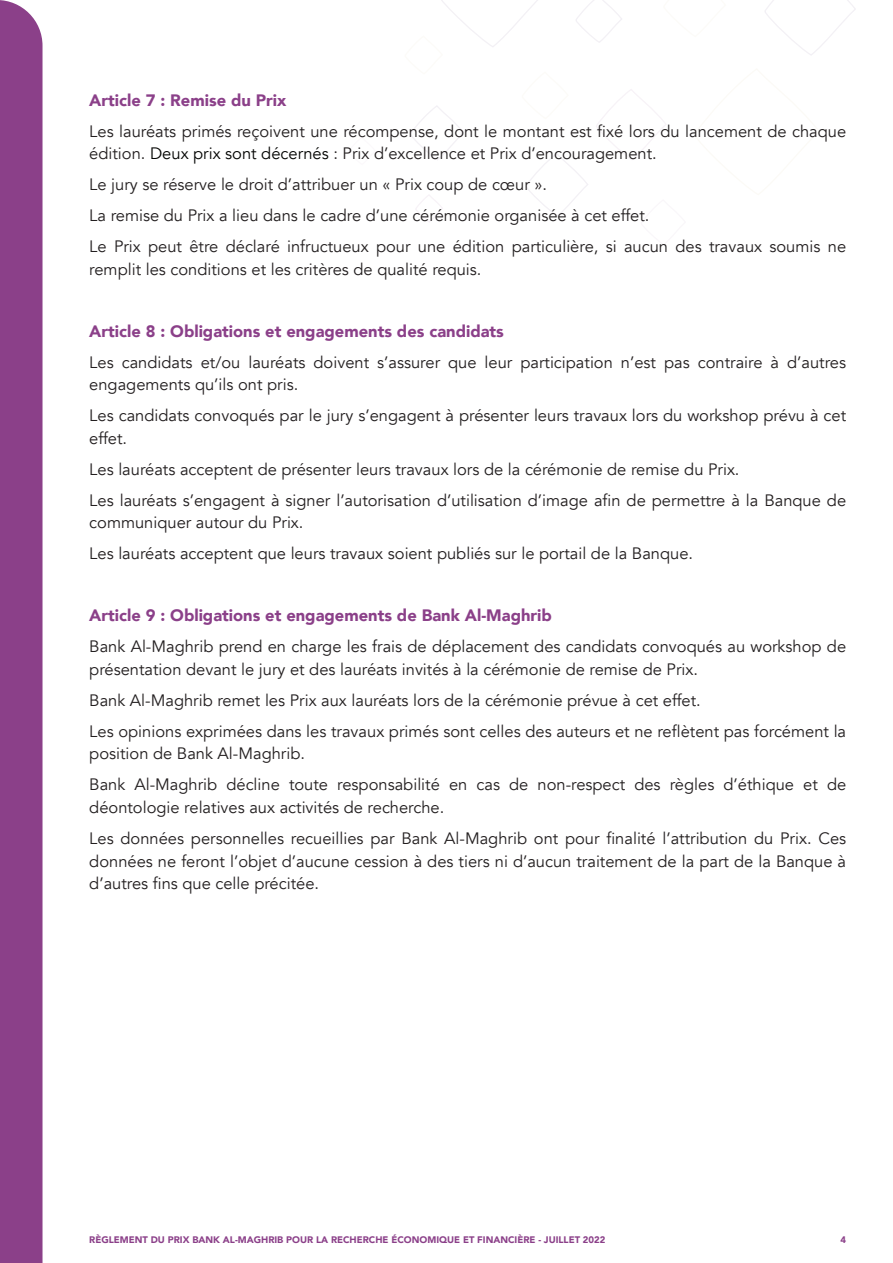
<style>
.page{position:relative;width:893px;height:1263px;background:#fff}
.page>*{position:absolute;margin:0;border:0;box-sizing:border-box;transform-origin:0 0}
.t1{font:16.5px/31px "Avenir";color:#231f20}
.t2{font:900 16.5px "Avenir";color:#8b4089}
.t3{font:900 9.45px "Avenir";color:#8b4089}
.s1{color:#040503}
</style>
<div class="page">
<div style="left:0;top:0;width:43px;height:1263px;background:#8b4089"></div>
<svg style="left:765px;top:0;width:91px;height:55px"></svg>
<svg style="left:441px;top:0;width:97px;height:47px"></svg>
<div style="left:525px;top:153px;width:63px;height:64px;border:1px solid #4a266b;border-radius:50%"></div>
<div style="left:596px;top:89px;width:71px;height:71px;border:1px solid #894088;border-radius:50%"></div>
<div style="left:521px;top:72px;width:48px;height:47px;border:1px solid #d5c596;border-radius:50%"></div>
<svg style="left:576px;top:0;width:46px;height:43px"></svg>
<div style="left:404px;top:36px;width:39px;height:38px;border:1px solid #d5c596;border-radius:50%"></div>
<div style="left:409px;top:105px;width:55px;height:55px;border:1px solid #4a266b;border-radius:50%"></div>
<div style="left:415px;top:194px;width:28px;height:29px;border:1px solid #894088;border-radius:50%"></div>
<div style="left:348px;top:137px;width:28px;height:28px;border:1px solid #ccaecd;border-radius:50%"></div>
<div style="left:640px;top:199px;width:46px;height:46px;border:1px solid #af81b0;border-radius:50%"></div>
<p class="t2" style="left:89px;top:86px;width:199px">Article 7 : Remise du Prix</p>
<p class="t1" style="left:89px;top:120px;width:758px;line-height:22.5px">Les lauréats primés reçoivent une récompense, dont le montant est fixé lors du lancement de chaque édition. <span class="s1">Deux prix sont décernés</span> : Prix d’excellence et Prix d’encouragement.</p>
<p class="t1" style="left:89px;top:169px;width:758px">Le jury se réserve le droit d’attribuer un « Prix coup de cœur ».<br>La remise du Prix a lieu dans le cadre d’une cérémonie organisée à cet effet.<br>Le Prix peut être déclaré infructueux pour une édition particulière, si aucun des travaux soumis ne</p>
<p class="t1" style="left:89px;top:254px;width:394px">remplit les conditions et les critères de qualité requis.</p>
<p class="t2" style="left:89px;top:317px;width:416px">Article 8 : Obligations et engagements des candidats</p>
<p class="t1" style="left:89px;top:351px;width:758px;line-height:22.5px">Les candidats et/ou lauréats doivent s’assurer que leur participation n’est pas contraire à d’autres engagements qu’ils ont pris.</p>
<p class="t1" style="left:89px;top:405px;width:758px;line-height:22.5px">Les candidats convoqués par le jury s’engagent à présenter leurs travaux lors du workshop prévu à cet effet.</p>
<p class="t1" style="left:89px;top:454px;width:758px">Les lauréats acceptent de présenter leurs travaux lors de la cérémonie de remise du Prix.<br>Les lauréats s’engagent à signer l’autorisation d’utilisation d’image afin de permettre à la Banque de</p>
<p class="t1" style="left:89px;top:507px;width:605px">communiquer autour du Prix.<br>Les lauréats acceptent que leurs travaux soient publiés sur le portail de la Banque.</p>
<p class="t2" style="left:89px;top:601px;width:464px">Article 9 : Obligations et engagements de Bank Al-Maghrib</p>
<p class="t1" style="left:89px;top:636px;width:758px;line-height:22.5px">Bank Al-Maghrib prend en charge les frais de déplacement des candidats convoqués au workshop de présentation devant le jury et des lauréats invités à la cérémonie de remise de Prix.</p>
<p class="t1" style="left:89px;top:685px;width:758px">Bank Al-Maghrib remet les Prix aux lauréats lors de la cérémonie prévue à cet effet.<br>Les opinions exprimées dans les travaux primés sont celles des auteurs et ne reflètent pas forcément la</p>
<p class="t1" style="left:89px;top:738px;width:758px">position de Bank Al-Maghrib.<br>Bank Al-Maghrib décline toute responsabilité en cas de non-respect des règles d’éthique et de</p>
<p class="t1" style="left:89px;top:792px;width:758px">déontologie relatives aux activités de recherche.<br>Les données personnelles recueillies par Bank Al-Maghrib ont pour finalité l’attribution du Prix. Ces</p>
<p class="t1" style="left:89px;top:850px;width:758px;line-height:22.5px">données ne feront l’objet d’aucune cession à des tiers ni d’aucun traitement de la part de la Banque à d’autres fins que celle précitée.</p>
<p class="t3" style="left:89px;top:1231px;width:518px">RÈGLEMENT DU PRIX BANK AL-MAGHRIB POUR LA RECHERCHE ÉCONOMIQUE ET FINANCIÈRE - JUILLET 2022</p>
<p class="t3" style="left:841px;top:1231px;width:7px">4</p>
</div>
